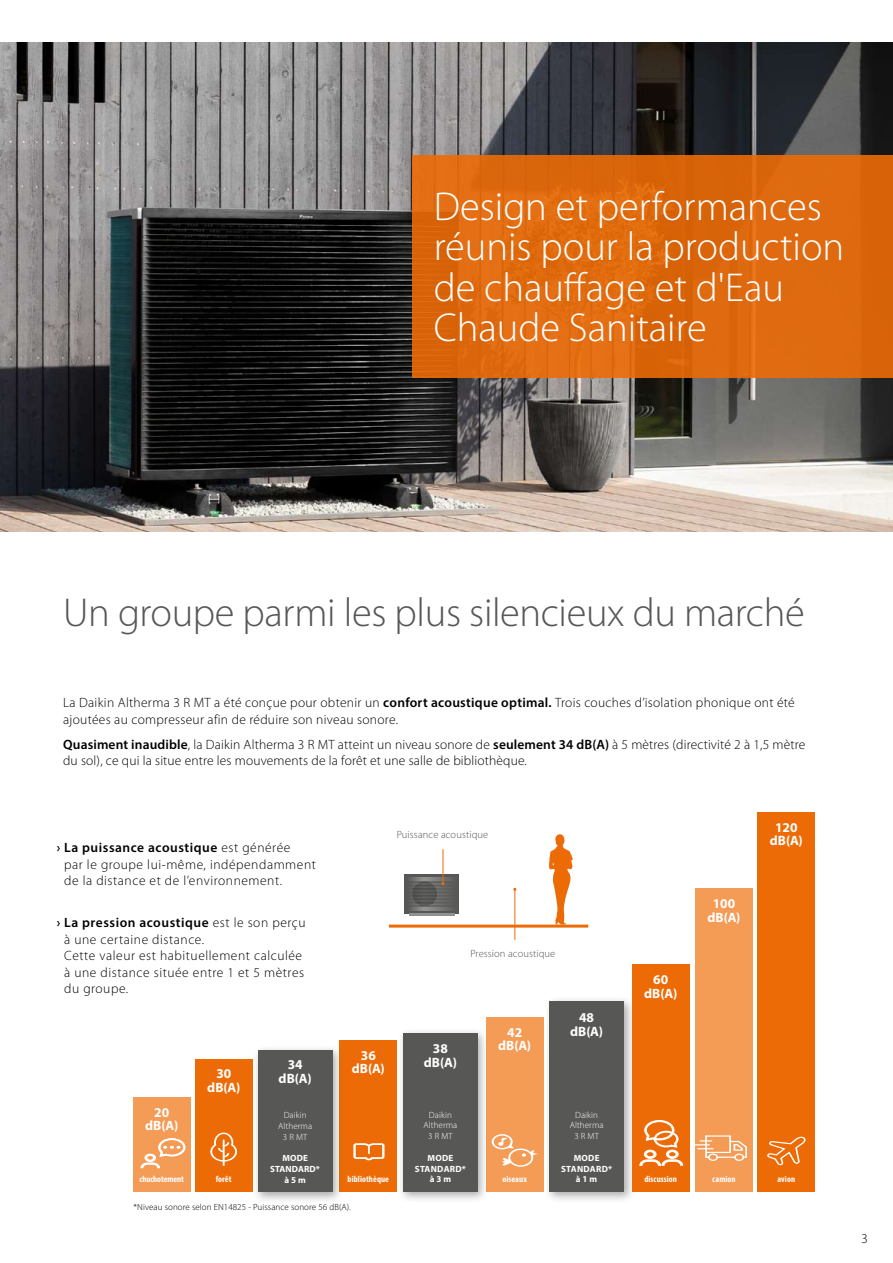
<style>
.page{position:relative;width:893px;height:1263px;background:#fff}
.page>*{position:absolute;margin:0;border:0;box-sizing:border-box;transform-origin:0 0}
.t1{font:300 40.5px/40.5px "Myriad Pro";color:#fff}
.t2{font:300 40.5px "Myriad Pro";letter-spacing:-.01em;color:#575756}
.t3{font:300 13.5px/16.5px "Myriad Pro";letter-spacing:.02em;color:#000}
.t4{font:300 13.5px/16.5px "Myriad Pro";letter-spacing:.04em;color:#000}
.t5{font:700 13.5px/13.5px "Myriad Pro";color:#fff;text-align:center}
.t6{font:300 10.5px "Myriad Pro";letter-spacing:.01em;color:#575756}
.t7{font:300 9px/10.8px "Myriad Pro";letter-spacing:.01em;color:#fff;text-align:center}
.t8{font:300 9px "Myriad Pro";letter-spacing:.01em;color:#000}
.t9{font:700 condensed 9px "Myriad Pro";letter-spacing:.01em;color:#fff}
.t10{font:700 9px/10.8px "Myriad Pro";letter-spacing:.03em;color:#fff;text-align:center}
.t11{font:700 9px/10.8px "Myriad Pro";letter-spacing:.01em;color:#fff;text-align:center}
.t12{font:700 condensed 9px "Myriad Pro";letter-spacing:-.01em;color:#fff}
.s1{font-weight:600}
</style>
<div class="page">
<img style="left:0;top:43px;width:893px;height:488px">
<div style="left:412px;top:156px;width:481px;height:222px;background:#de6a0f"></div>
<div style="left:486px;top:1017px;width:57px;height:175px;background:#f49b56"></div>
<svg style="left:492px;top:1134px;width:46px;height:33px"></svg>
<div style="left:340px;top:1040px;width:57px;height:152px;background:#ed6b06"></div>
<svg style="left:353px;top:1143px;width:31px;height:17px"></svg>
<div style="left:397px;top:1028px;width:92px;height:175px;background:#575756;opacity:.5"></div>
<div style="left:403px;top:1033px;width:75px;height:159px;background:#575756"></div>
<div style="left:544px;top:996px;width:91px;height:208px;background:#575756;opacity:.5"></div>
<div style="left:549px;top:1001px;width:75px;height:191px;background:#575756"></div>
<div style="left:252px;top:1044px;width:92px;height:159px;background:#575756;opacity:.5"></div>
<div style="left:258px;top:1050px;width:74px;height:142px;background:#575756"></div>
<div style="left:195px;top:1059px;width:57px;height:133px;background:#ed6b06"></div>
<svg style="left:210px;top:1132px;width:27px;height:34px"></svg>
<div style="left:133px;top:1097px;width:57px;height:95px;background:#f49b56"></div>
<svg style="left:140px;top:1138px;width:46px;height:30px"></svg>
<div style="left:632px;top:964px;width:57px;height:228px;background:#ed6b06"></div>
<svg style="left:639px;top:1120px;width:44px;height:46px"></svg>
<div style="left:695px;top:888px;width:58px;height:304px;background:#f49b56"></div>
<svg style="left:695px;top:1135px;width:52px;height:26px"></svg>
<div style="left:758px;top:812px;width:57px;height:380px;background:#ed6b06"></div>
<svg style="left:767px;top:1137px;width:38px;height:28px"></svg>
<div style="left:405px;top:874px;width:54px;height:39px;background:#575756"></div>
<img style="left:410px;top:877px;width:42px;height:33px">
<svg style="left:407px;top:879px;width:50px;height:1px"></svg>
<svg style="left:410px;top:880px;width:42px;height:1px"></svg>
<svg style="left:407px;top:907px;width:50px;height:1px"></svg>
<svg style="left:410px;top:908px;width:42px;height:1px"></svg>
<svg style="left:410px;top:910px;width:42px;height:1px"></svg>
<hr style="left:409px;top:913px;width:46px;height:3px;background:#909090">
<hr style="left:389px;top:925px;width:199px;height:2px;background:#ed6b06">
<svg style="left:549px;top:834px;width:24px;height:90px"></svg>
<hr style="left:443px;top:849px;width:1px;height:35px;background:#ed6b06">
<svg style="left:410px;top:881px;width:42px;height:26px"></svg>
<hr style="left:514px;top:889px;width:1px;height:51px;background:#ed6b06">
<h1 class="t1" style="left:434px;top:187px;width:412px">Design et performances réunis pour la production de chauffage et d'Eau<br>Chaude Sanitaire</h1>
<h1 class="t2" style="left:63px;top:590px;width:743px">Un groupe parmi les plus silencieux du marché</h1>
<p class="t3" style="left:63px;top:695px;width:733px">La Daikin Altherma 3 R MT a été conçue pour obtenir un <span class="s1">confort acoustique optimal.</span> Trois couches d’isolation phonique ont été ajoutées au compresseur afin de réduire son niveau sonore.</p>
<p class="t3" style="left:63px;top:736px;width:744px"><span class="s1">Quasiment inaudible</span>, la Daikin Altherma 3 R MT atteint un niveau sonore de <span class="s1">seulement 34 dB(A)</span> à 5 mètres (directivité 2 à 1,5 mètre du sol), ce qui la situe entre les mouvements de la forêt et une salle de bibliothèque.</p>
<p class="t4" style="left:64px;top:840px;width:253px;text-indent:-7px"><span class="s1">› La puissance acoustique</span> est générée<br>par le groupe lui-même, indépendamment de la distance et de l’environnement.</p>
<p class="t4" style="left:64px;top:915px;width:243px;text-indent:-7px"><span class="s1">› La pression acoustique</span> est le son perçu à une certaine distance.<br>Cette valeur est habituellement calculée à une distance située entre 1 et 5 mètres du groupe.</p>
<p class="t5" style="left:145px;top:1105px;width:35px">20 dB(A)</p>
<p class="t12" style="left:140px;top:1173px;width:46px">chuchotement</p>
<p class="t5" style="left:207px;top:1066px;width:35px">30 dB(A)</p>
<p class="t9" style="left:216px;top:1173px;width:17px">forêt</p>
<p class="t5" style="left:279px;top:1057px;width:35px">34 dB(A)</p>
<p class="t7" style="left:278px;top:1110px;width:35px">Daikin<br>Altherma<br>3 R MT</p>
<p class="t11" style="left:270px;top:1152px;width:51px">MODE<br>STANDARD* à 5 m</p>
<p class="t5" style="left:352px;top:1048px;width:35px">36 dB(A)</p>
<p class="t9" style="left:348px;top:1174px;width:43px">bibliothèque</p>
<p class="t8" style="left:134px;top:1202px;width:219px">*Niveau sonore selon EN14825 - Puissance sonore 56 dB(A).</p>
<p class="t6" style="left:397px;top:829px;width:93px">Puissance acoustique</p>
<p class="t6" style="left:470px;top:947px;width:86px">Pression acoustique</p>
<p class="t5" style="left:424px;top:1041px;width:35px">38 dB(A)</p>
<p class="t5" style="left:498px;top:1025px;width:35px">42 dB(A)</p>
<p class="t5" style="left:570px;top:1011px;width:35px">48 dB(A)</p>
<p class="t7" style="left:423px;top:1109px;width:35px">Daikin<br>Altherma<br>3 R MT</p>
<p class="t10" style="left:415px;top:1152px;width:53px">MODE<br>STANDARD* à 3 m</p>
<p class="t9" style="left:502px;top:1174px;width:26px">oiseaux</p>
<p class="t7" style="left:570px;top:1109px;width:35px">Daikin<br>Altherma<br>3 R MT</p>
<p class="t10" style="left:561px;top:1152px;width:53px">MODE<br>STANDARD* à 1 m</p>
<p class="t5" style="left:644px;top:972px;width:35px">60 dB(A)</p>
<p class="t5" style="left:707px;top:896px;width:35px">100 dB(A)</p>
<p class="t5" style="left:770px;top:820px;width:35px">120 dB(A)</p>
<p class="t9" style="left:644px;top:1174px;width:34px">discussion</p>
<p class="t9" style="left:712px;top:1174px;width:25px">camion</p>
<p class="t9" style="left:777px;top:1174px;width:19px">avion</p>
<p class="t3" style="left:862px;top:1231px;width:7px">3</p>
</div>
